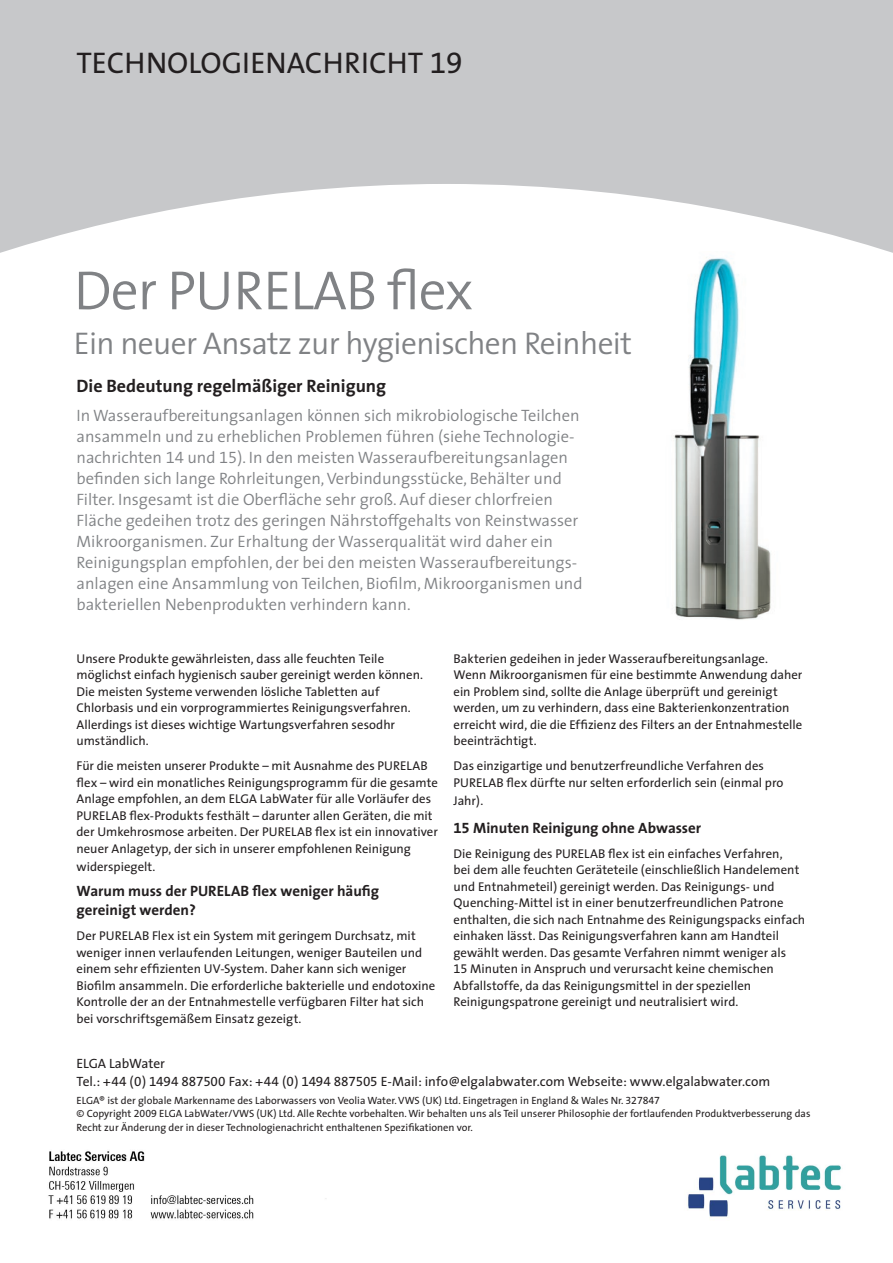
<style>
.page{position:relative;width:893px;height:1263px;background:#fff}
.page>*{position:absolute;margin:0;border:0;box-sizing:border-box;transform-origin:0 0}
.t1{font:300 55.5px "The Sans CPQ Semi";letter-spacing:-.02em;color:#808285}
.t2{font:300 31.5px "The Sans CPQ Semi";letter-spacing:-.02em;color:#808285}
.t3{font:30px "The Sans CPQ";color:#231f20}
.t4{font:18px "The Sans CPQ Bold";color:#231f20}
.t5{font:300 16.5px/21px "The Sans CPQ Semi";color:#808285}
.t6{font:15px/19.5px "The Sans CPQ Bold";letter-spacing:-.005em;color:#231f20}
.t7{font:13.5px/18px "The Sans CPQ";color:#231f20}
.t8{font:12.75px/16.5px "The Sans CPQ";color:#231f20}
.t9{font:10.5px/13.5px "The Sans CPQ";color:#231f20}
</style>
<div class="page">
<div style="left:0;top:0;width:893px;height:351px;background:#c7c8ca"></div>
<svg style="left:0;top:184px;width:893px;height:167px;background:#f6f6f7"></svg>
<img style="left:665px;top:251px;width:121px;height:369px">
<img style="left:48px;top:1151px;width:794px;height:69px">
<h3 class="t3" style="left:77px;top:38px;width:388px">Technologienachricht 19</h3>
<h1 class="t1" style="left:74px;top:260px;width:401px">Der PURELAB flex</h1>
<h2 class="t2" style="left:74px;top:326px;width:560px">Ein neuer Ansatz zur hygienischen Reinheit</h2>
<h3 class="t4" style="left:77px;top:371px;width:311px">Die Bedeutung regelmäßiger Reinigung</h3>
<p class="t5" style="left:77px;top:406px;width:508px">In Wasseraufbereitungsanlagen können sich mikrobiologische Teilchen ansammeln und zu erheblichen Problemen führen (siehe Technologie&shy;nachrichten 14 und 15). In den meisten Wasseraufbereitungsanlagen befinden sich lange Rohrleitungen, Verbindungsstücke, Behälter und Filter. Insgesamt ist die Oberfläche sehr groß. Auf dieser chlorfreien Fläche gedeihen trotz des geringen Nährstoffgehalts von Reinstwasser Mikroorganismen. Zur Erhaltung der Wasserqualität wird daher ein Reinigungsplan empfohlen, der bei den meisten Wasseraufbereitungs&shy;anlagen eine Ansammlung von Teilchen, Biofilm, Mikroorganismen und bakteriellen Nebenprodukten verhindern kann.</p>
<p class="t8" style="left:77px;top:650px;width:348px">Unsere Produkte gewährleisten, dass alle feuchten Teile möglichst einfach hygienisch sauber gereinigt werden können.<br>Die meisten Systeme verwenden lösliche Tabletten auf Chlorbasis und ein vorprogrammiertes Reinigungsverfahren.<br>Allerdings ist dieses wichtige Wartungsverfahren sesodhr umständlich.</p>
<p class="t8" style="left:77px;top:757px;width:325px">Für die meisten unserer Produkte – mit Ausnahme des PURELA</p>
<p class="t8" style="left:454px;top:650px;width:350px">Bakterien gedeihen in jeder Wasseraufbereitungsanlage.<br>Wenn Mikroorganismen für eine bestimmte Anwendung daher ein Problem sind, sollte die Anlage überprüft und gereinigt werden, um zu verhindern, dass eine Bakterienkonzentration erreicht wird, die die Effizienz des Filters an der Entnahmestelle beeinträchtigt.</p>
<p class="t8" style="left:454px;top:757px;width:312px">Das einzigartige und benutzerfreundliche Verfahren des<br>PURELA</p>
<p class="t8" style="left:77px;top:757px;width:363px;text-indent:344px">B flex – wird ein monatliches Reinigungsprogramm für die gesamte<br>Anlage empfohlen, an dem ELGA</p>
<p class="t8" style="left:496px;top:774px;width:289px">B flex dürfte nur selten erforderlich sein (einmal pro</p>
<p class="t8" style="left:260px;top:790px;width:173px">LabWater für alle Vorläufer des</p>
<p class="t8" style="left:454px;top:792px;width:31px">Jahr).</p>
<p class="t6" style="left:454px;top:817px;width:249px">15 Minuten Reinigung ohne Abwasser</p>
<p class="t8" style="left:454px;top:845px;width:125px">Die Reinigung des PURELA</p>
<p class="t8" style="left:76px;top:807px;width:358px;text-indent:43px">B flex-Produkts festhält – darunter allen Geräten, die mit der Umkehrosmose arbeiten. Der PURELA</p>
<p class="t8" style="left:77px;top:807px;width:24px">PURELA</p>
<p class="t8" style="left:76px;top:823px;width:363px;text-indent:229px">B flex ist ein innovativer neuer Anlagetyp, der sich in unserer empfohlenen Reinigung</p>
<p class="t8" style="left:76px;top:858px;width:80px">widerspiegelt.</p>
<p class="t6" style="left:77px;top:880px;width:304px">Warum muss der PURELAB flex weniger häufig gereinigt werden?</p>
<p class="t8" style="left:77px;top:927px;width:46px">Der PURELA</p>
<p class="t8" style="left:454px;top:845px;width:353px;text-indent:145px">B flex ist ein einfaches Verfahren,<br>bei dem alle feuchten Geräteteile (einschließlich Handelement und Entnahmeteil) gereinigt werden. Das Reinigungs- und Quenching-Mittel ist in einer benutzerfreundlichen Patrone enthalten, die sich nach Entnahme des Reinigungspacks einfach einhaken lässt. Das Reinigungsverfahren kann am Handteil gewählt werden. Das gesamte Verfahren nimmt weniger als<br>15 Minuten in Anspruch und verursacht keine chemischen Abfallstoffe, da das Reinigungsmittel in der speziellen Reinigungspatrone gereinigt und neutralisiert wird.</p>
<p class="t8" style="left:77px;top:927px;width:360px;text-indent:65px">B Flex ist ein System mit geringem Durchsatz, mit weniger innen verlaufenden Leitungen, weniger Bauteilen und einem sehr effizienten UV-System. Daher kann sich weniger Biofilm ansammeln. Die erforderliche bakterielle und endotoxine Kontrolle der an der Entnahmestelle verfügbaren Filter hat sich bei vorschriftsgemäßem Einsatz gezeigt.</p>
<p class="t7" style="left:77px;top:1054px;width:9px">ELGA</p>
<p class="t7" style="left:77px;top:1054px;width:695px;text-indent:32px">LabWater<br>Tel.: +44 (0) 1494 887500 Fax: +44 (0) 1494 887505 E-Mail: info@elgalabwater.com Webseite: www.elgalabwater.com</p>
<p class="t9" style="left:77px;top:1093px;width:7px">ELGA</p>
<p class="t9" style="left:77px;top:1093px;width:585px;text-indent:23px">® ist der globale Markenname des Laborwassers von Veolia Water. VWS (UK) Ltd. Eingetragen in England &amp; Wales N r. 327847 © Copyright 2009 ELGA</p>
<p class="t9" style="left:77px;top:1106px;width:735px;text-indent:108px">LabWater/VWS (UK) Ltd. Alle Rechte vorbehalten. Wir behalten uns als Teil unserer Philosophie der fortlaufenden Produktverbesserung das<br>Recht zur Änderung der in dieser Technologienachricht enthaltenen Spezifikationen vor.</p>
</div>
